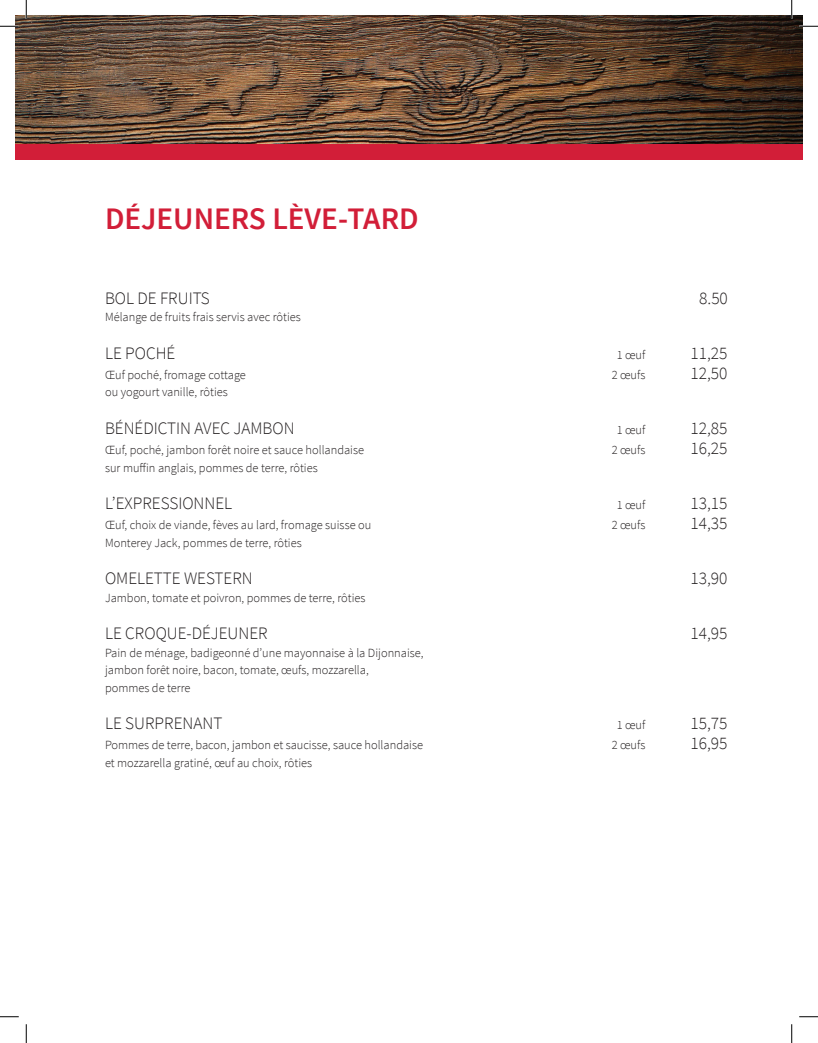
<style>
.page{position:relative;width:818px;height:1043px;background:#fff}
.page>*{position:absolute;margin:0;border:0;box-sizing:border-box;transform-origin:0 0}
.Titre_de_page{font:600 31.25px "Source Sans Pro";color:#d21e38}
.menu{font:300 17.5px "Source Sans Pro";color:#231f20}
.menu-2{font:300 12.5px/17.5px "Source Sans Pro";color:#231f20}
</style>
<div class="page">
<div style="left:15px;top:143px;width:787px;height:17px;background:#d21e38"></div>
<img style="left:15px;top:15px;width:787px;height:128px">
<svg style="left:0;top:25px;width:19px;height:2px"></svg>
<svg style="left:799px;top:25px;width:19px;height:2px"></svg>
<svg style="left:0;top:1016px;width:19px;height:1px"></svg>
<svg style="left:799px;top:1016px;width:19px;height:1px"></svg>
<svg style="left:25px;top:0;width:2px;height:19px"></svg>
<svg style="left:25px;top:1024px;width:2px;height:18px"></svg>
<svg style="left:790px;top:0;width:2px;height:19px"></svg>
<svg style="left:791px;top:1024px;width:1px;height:18px"></svg>
<p class="Titre_de_page" style="left:105px;top:199px;width:315px">DÉJEUNERS LÈVE-TARD</p>
<p class="menu" style="left:105px;top:287px;width:106px">BOL DE FRUITS</p>
<p class="menu" style="left:699px;top:287px;width:30px">8.50</p>
<p class="menu-2" style="left:105px;top:308px;width:197px">Mélange de fruits frais servis avec rôties</p>
<p class="menu" style="left:105px;top:342px;width:72px">LE POCHÉ</p>
<p class="menu-2" style="left:616px;top:346px;width:30px">1 œuf</p>
<p class="menu" style="left:690px;top:342px;width:38px">11,25</p>
<p class="menu-2" style="left:105px;top:366px;width:142px">Œuf poché, fromage cottage</p>
<p class="menu-2" style="left:611px;top:366px;width:35px">2 œufs</p>
<p class="menu" style="left:690px;top:362px;width:38px">12,50</p>
<p class="menu-2" style="left:105px;top:383px;width:124px">ou yogourt vanille, rôties</p>
<p class="menu" style="left:105px;top:417px;width:191px">BÉNÉDICTIN AVEC JAMBON</p>
<p class="menu-2" style="left:616px;top:421px;width:30px">1 œuf</p>
<p class="menu" style="left:690px;top:417px;width:38px">12,85</p>
<p class="menu-2" style="left:105px;top:441px;width:260px">Œuf, poché, jambon forêt noire et sauce hollandaise</p>
<p class="menu-2" style="left:611px;top:441px;width:35px">2 œufs</p>
<p class="menu" style="left:690px;top:437px;width:38px">16,25</p>
<p class="menu-2" style="left:105px;top:458px;width:214px">sur muffin anglais, pommes de terre, rôties</p>
<p class="menu" style="left:105px;top:492px;width:129px">L’EXPRESSIONNEL</p>
<p class="menu-2" style="left:616px;top:496px;width:30px">1 œuf</p>
<p class="menu" style="left:690px;top:492px;width:38px">13,15</p>
<p class="menu-2" style="left:105px;top:516px;width:268px">Œuf, choix de viande, fèves au lard, fromage suisse ou</p>
<p class="menu-2" style="left:611px;top:516px;width:35px">2 œufs</p>
<p class="menu" style="left:690px;top:512px;width:38px">14,35</p>
<p class="menu-2" style="left:105px;top:533px;width:198px">Monterey Jack, pommes de terre, rôties</p>
<p class="menu" style="left:105px;top:567px;width:149px">OMELETTE WESTERN</p>
<p class="menu" style="left:690px;top:567px;width:38px">13,90</p>
<p class="menu-2" style="left:105px;top:588px;width:262px">Jambon, tomate et poivron, pommes de terre, rôties</p>
<p class="menu" style="left:105px;top:622px;width:164px">LE CROQUE-DÉJEUNER</p>
<p class="menu" style="left:690px;top:622px;width:38px">14,95</p>
<p class="menu-2" style="left:105px;top:643px;width:320px">Pain de ménage, badigeonné d’une mayonnaise à la Dijonnaise, jambon forêt noire, bacon, tomate, œufs, mozzarella,<br>pommes de terre</p>
<p class="menu" style="left:105px;top:712px;width:119px">LE SURPRENANT</p>
<p class="menu-2" style="left:616px;top:716px;width:30px">1 œuf</p>
<p class="menu" style="left:690px;top:712px;width:38px">15,75</p>
<p class="menu-2" style="left:105px;top:736px;width:319px">Pommes de terre, bacon, jambon et saucisse, sauce hollandaise</p>
<p class="menu-2" style="left:611px;top:736px;width:35px">2 œufs</p>
<p class="menu" style="left:690px;top:732px;width:38px">16,95</p>
<p class="menu-2" style="left:105px;top:753px;width:209px">et mozzarella gratiné, œuf au choix, rôties</p>
</div>
